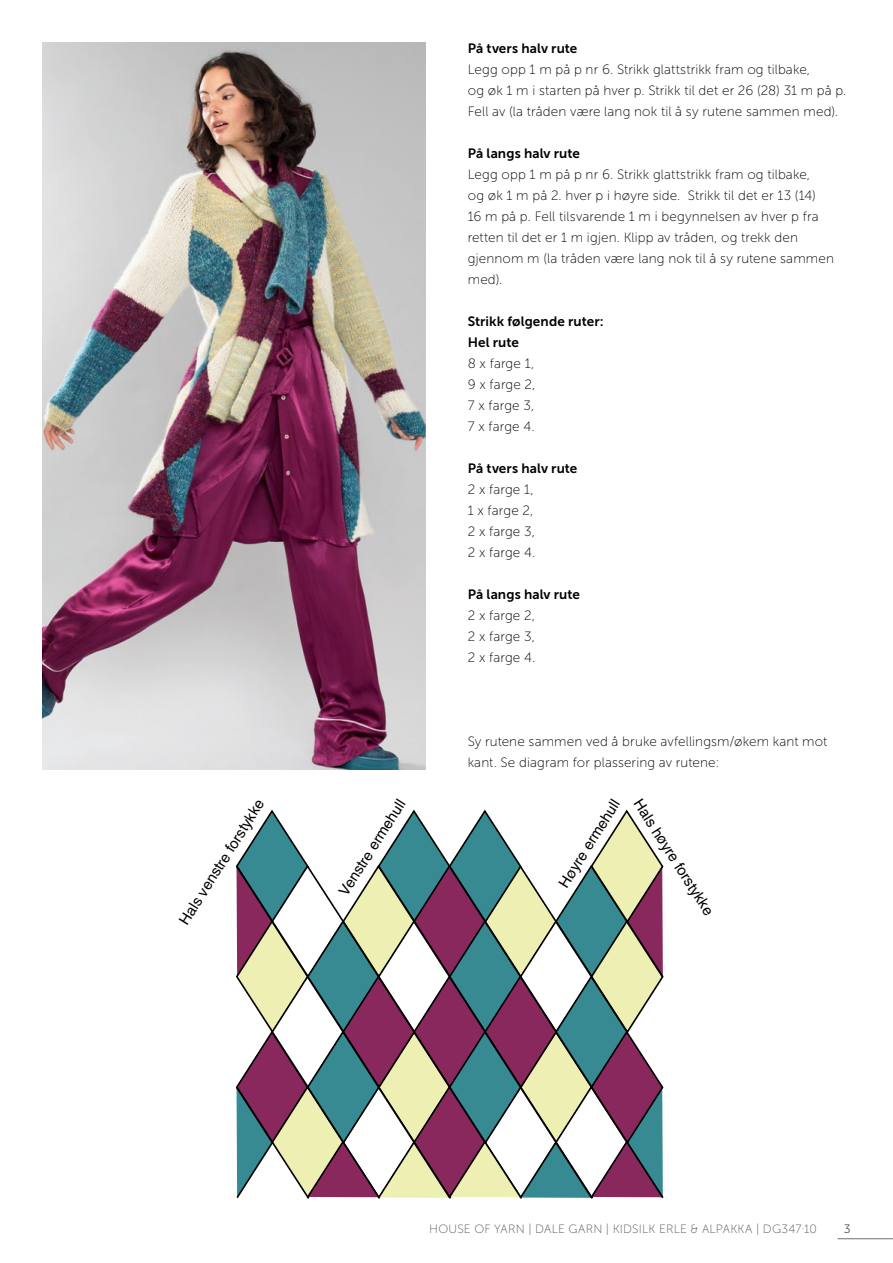
<style>
.page{position:relative;width:893px;height:1263px;background:#fff}
.page>*{position:absolute;margin:0;border:0;box-sizing:border-box;transform-origin:0 0}
.t1{font:14.85px "Helvetica";color:#000}
.INNHOLD-_Opps{font:13.5px/21px "Museo Sans 100";letter-spacing:.01em;color:#000}
.INNHOLD-_Opps-2{font:13.5px "Museo Sans 700";letter-spacing:.005em;color:#000}
.t2{font:12px "Museo Sans 100";letter-spacing:.02em;color:#565655}
.t3{font:12px "Museo Sans 100";color:#000}
</style>
<div class="page">
<hr style="left:838px;top:1238px;width:55px;height:1px;background:#6e6e6e">
<svg style="left:235px;top:809px;width:429px;height:390px"></svg>
<img style="left:43px;top:43px;width:382px;height:727px">
<p class="INNHOLD-_Opps-2" style="left:468px;top:40px;width:111px">På tvers halv rute</p>
<p class="INNHOLD-_Opps" style="left:468px;top:59px;width:380px">Legg opp 1 m på p nr 6. Strikk glattstrikk fram og tilbake,<br>og øk 1 m i starten på hver p. Strikk til det er 26 (28) 31 m på p.<br>Fell av (la tråden være lang nok til å sy rutene sammen med).</p>
<p class="INNHOLD-_Opps-2" style="left:468px;top:145px;width:114px">På langs halv rute</p>
<p class="INNHOLD-_Opps" style="left:468px;top:164px;width:368px">Legg opp 1 m på p nr 6. Strikk glattstrikk fram og tilbake,<br>og øk 1 m på 2. hver p i høyre side. Strikk til det er 13 (14)<br>16 m på p. Fell tilsvarende 1 m i begynnelsen av hver p fra retten til det er 1 m igjen. Klipp av tråden, og trekk den gjennom m (la tråden være lang nok til å sy rutene sammen med).</p>
<p class="INNHOLD-_Opps-2" style="left:468px;top:313px;width:137px">Strikk følgende ruter:</p>
<p class="INNHOLD-_Opps-2" style="left:468px;top:334px;width:53px">Hel rute</p>
<p class="INNHOLD-_Opps" style="left:468px;top:353px;width:68px">8 x farge 1,</p>
<p class="INNHOLD-_Opps" style="left:468px;top:374px;width:69px">9 x farge 2,</p>
<p class="INNHOLD-_Opps" style="left:468px;top:395px;width:68px">7 x farge 3,</p>
<p class="INNHOLD-_Opps" style="left:468px;top:416px;width:68px">7 x farge 4.</p>
<p class="INNHOLD-_Opps-2" style="left:468px;top:460px;width:111px">På tvers halv rute</p>
<p class="INNHOLD-_Opps" style="left:468px;top:479px;width:67px">2 x farge 1,</p>
<p class="INNHOLD-_Opps" style="left:468px;top:500px;width:67px">1 x farge 2,</p>
<p class="INNHOLD-_Opps" style="left:468px;top:521px;width:69px">2 x farge 3,</p>
<p class="INNHOLD-_Opps" style="left:468px;top:542px;width:69px">2 x farge 4.</p>
<p class="INNHOLD-_Opps-2" style="left:468px;top:586px;width:114px">På langs halv rute</p>
<p class="INNHOLD-_Opps" style="left:468px;top:605px;width:69px">2 x farge 2,</p>
<p class="INNHOLD-_Opps" style="left:468px;top:626px;width:69px">2 x farge 3,</p>
<p class="INNHOLD-_Opps" style="left:468px;top:647px;width:69px">2 x farge 4.</p>
<p class="INNHOLD-_Opps" style="left:468px;top:731px;width:361px">Sy rutene sammen ved å bruke avfellingsm/økem kant mot kant. Se diagram for plassering av rutene:</p>
<p class="t1" style="left:173px;top:917px;width:147px;rotate:-58deg">Hals venstre forstykke</p>
<p class="t1" style="left:333px;top:888px;width:112px;rotate:-58deg">Venstre ermehull</p>
<p class="t1" style="left:553px;top:880px;width:103px;rotate:-58deg">Høyre ermehull</p>
<p class="t1" style="left:647px;top:794px;width:136px;rotate:57deg">Hals høyre forstykke</p>
<p class="t2" style="left:429px;top:1222px;width:389px">HOUSE OF YARN | DALE GARN | KIDSILK ERLE &amp; ALPAKKA | DG347·10</p>
<p class="t3" style="left:844px;top:1222px;width:8px">3</p>
</div>
